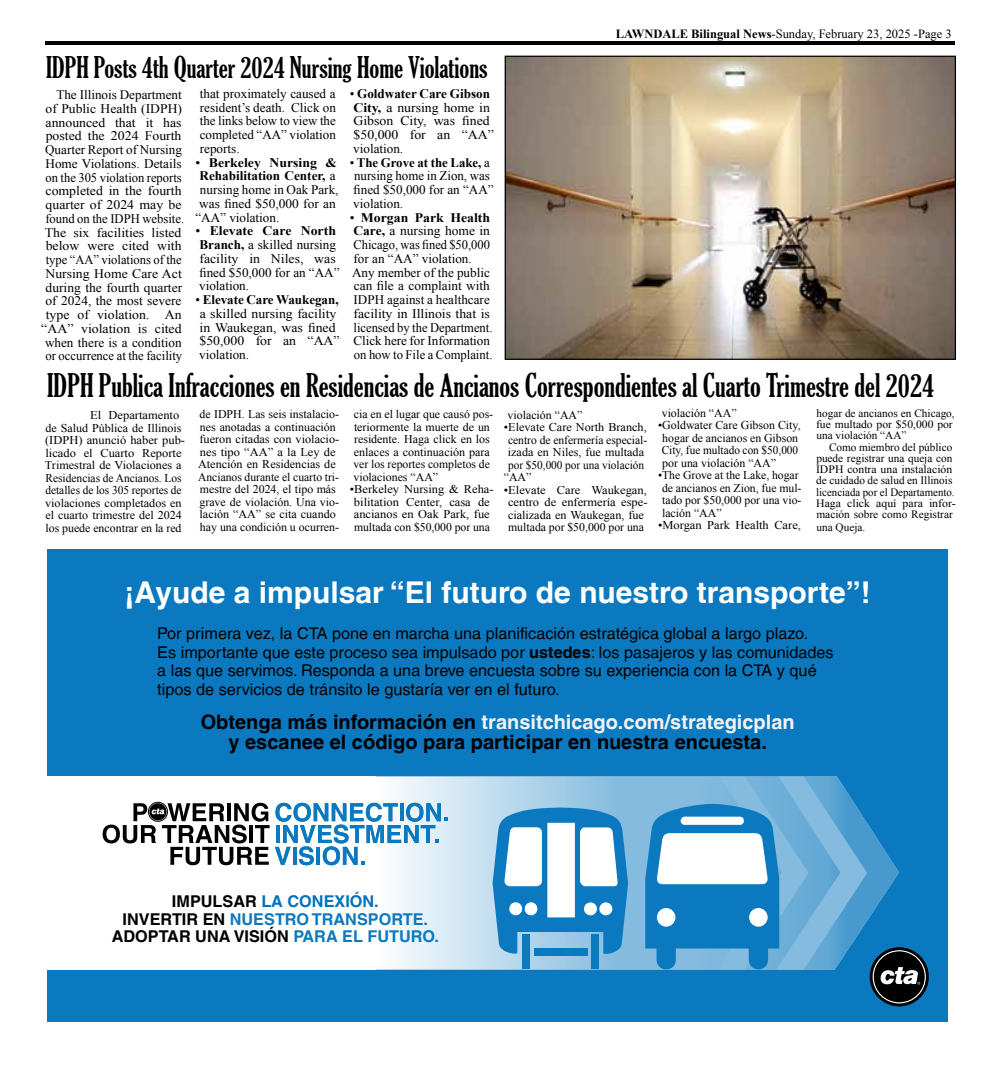
<style>
.page{position:relative;width:998px;height:1065px;background:#fff}
.page>*{position:absolute;margin:0;border:0;box-sizing:border-box;transform-origin:0 0}
.t1{font:extra-condensed 31.25px "Gloucester";color:#000}
.t2{font:700 30px "Helvetica LT";color:#fff}
.t3{font:extra-condensed 28.75px "Gloucester";color:#000}
.t4{font:700 20px/20px "Helvetica LT";color:#000;text-align:center}
.t5{font:16.25px/18.8px "Helvetica LT";color:#000}
.t6{font:700 16.25px/17.5px "Helvetica LT";color:#000;text-align:center}
.t7{font:13.12px/13.8px "Times New Roman";color:#000}
.t8{font:13.12px/13.8px "Times New Roman";color:#000;scale:1.05 1}
.t9{font:700 13.12px "Times New Roman";color:#000}
.t10{font:700 13.12px "Times New Roman";color:#000;scale:1.05 1}
.t11{font:12.5px "Times New Roman";color:#000}
.t12{font:11.88px/12.5px "Times New Roman";color:#000}
.t13{font:11.88px/12.5px "Times New Roman";color:#000;text-align:center;scale:1.05 1}
.t14{font:11.88px "Times New Roman";color:#000;scale:.95 1}
.t15{font:11.25px/11.2px "Times New Roman";color:#000}
.t16{font:7.5px "Courier";color:#000}
.s1{font-weight:700}
.s2{font-weight:400}
.s3{color:#f2f2f2}
.s4{color:#0071bc}
.s5{color:#0b79bf}
</style>
<div class="page">
<hr style="left:45px;top:41px;width:909px;height:4px;background:#000">
<div style="left:48px;top:549px;width:900px;height:473px;background:#0b79bf"></div>
<svg style="left:376px;top:776px;width:251px;height:194px"></svg>
<svg style="left:627px;top:776px;width:272px;height:194px"></svg>
<svg style="left:473px;top:804px;width:306px;height:166px"></svg>
<div style="left:48px;top:776px;width:328px;height:194px;background:#fff"></div>
<svg style="left:103px;top:802px;width:345px;height:63px"></svg>
<svg style="left:869px;top:947px;width:59px;height:59px"></svg>
<img style="left:506px;top:58px;width:448px;height:300px">
<div style="left:504px;top:56px;width:452px;height:304px;border:1px solid #000"></div>
<p class="t11" style="left:616px;top:25px;width:337px"><span class="s1">LAWNDALE Bilingual News</span>-Sunday, February 23, 2025 -Page 3</p>
<h3 class="t3" style="left:46px;top:51px;width:443px">IDPH Posts 4th Quarter 2024 Nursing Home Violations</h3>
<p class="t7" style="left:41px;top:88px;width:144px;text-align:right">The Illinois Department<br>of Public Health (IDPH) announced that it has posted the 2024 Fourth<br>Quarter Report of Nursing<br>Home Violations. Details on the 305 violation reports completed in the fourth quarter of 2024 may be found on the IDPH website.<br>The six facilities listed below were cited with type “AA” violations of the<br>Nursing Home Care Act during the fourth quarter of 2024, the most severe type of violation. An “AA” violation is cited when there is a condition or occurrence at the facility</p>
<p class="t7" style="left:200px;top:86px;width:138px;text-align:justify">that proximately caused a resident’s death. Click on the links below to view the completed “AA” violation reports.</p>
<p class="t7" style="left:350px;top:86px;width:146px">• <span class="s1">Goldwater Care Gibson<br>City,</span> a nursing home in<br>Gibson City, was fined $50,000 for an “AA” violation.</p>
<p class="t7" style="left:350px;top:155px;width:145px">• <span class="s1">The Grove at the Lake,</span> a nursing home in Zion, was fined $50,000 for an “AA” violation.</p>
<p class="t8" style="left:350px;top:210px;width:137px">• <span class="s1">Morgan Park Health<br>Care,</span> a nursing home in<br>Chicago, was fined $50,000 for an “AA” violation.<br>Any member of the public can file a complaint with<br>IDPH against a healthcare facility in Illinois that is licensed by the Department.<br>Click here for Information on how to File a Complaint.</p>
<h1 class="t1" style="left:47px;top:367px;width:888px">IDPH Publica Infracciones en Residencias de Ancianos Correspondientes al Cuarto Trimestre del 2024</h1>
<p class="t13" style="left:45px;top:409px;width:135px;text-align:left;text-indent:45px">El Departamento de Salud Pública de Illinois (IDPH) anunció haber pub&shy;licado el Cuarto Reporte<br>Trimestral de Violaciones a<br>Residencias de Ancianos. Los detalles de los 305 reportes de violaciones completados en el cuarto trimestre del 2024 los puede encontrar en la red</p>
<p class="t12" style="left:198px;top:408px;width:143px">de IDPH. Las seis instalacio&shy;nes anotadas a continuación fueron citadas con violacio&shy;nes tipo “AA” a la Ley de<br>Atención en Residencias de<br>Ancianos durante el cuarto tri&shy;mestre del 2024, el tipo más grave de violación. Una vio&shy;lación “AA” se cita cuando hay una condición u ocurren-</p>
<p class="t12" style="left:353px;top:408px;width:141px">cia en el lugar que causó pos&shy;teriormente la muerte de un residente. Haga click en los enlaces a continuación para ver los reportes completos de violaciones “AA”</p>
<p class="t10" style="left:195px;top:153px;width:136px"><span class="s2">•</span> Berkeley Nursing &amp;</p>
<p class="t9" style="left:199px;top:167px;width:138px">Rehabilitation Center, <span class="s2">a</span></p>
<p class="t7" style="left:200px;top:183px;width:140px">nursing home in Oak Park,</p>
<p class="t7" style="left:199px;top:196px;width:138px">was fined $50,000 for an</p>
<p class="t7" style="left:195px;top:210px;width:85px">“AA” violation.</p>
<p class="t8" style="left:195px;top:224px;width:139px">• <span class="s1">Elevate Care North<br>Branch,</span> a skilled nursing facility in Niles, was fined $50,000 for an “AA” violation.</p>
<p class="t7" style="left:195px;top:293px;width:146px">• <span class="s1">Elevate Care Waukegan, </span>a skilled nursing facility in Waukegan, was fined $50,000 for an “AA” violation.</p>
<p class="t12" style="left:661px;top:407px;width:76px">violación “AA”</p>
<p class="t12" style="left:661px;top:419px;width:140px;text-indent:-4px">•Goldwater Care Gibson City, hogar de ancianos en Gibson<br>City, fue multado con $50,000 por una violación “AA”</p>
<p class="t12" style="left:662px;top:469px;width:141px;text-indent:-4px">•The Grove at the Lake, hogar de ancianos en Zion, fue mul&shy;tado por $50,000 por una vio&shy;lación “AA”</p>
<p class="t13" style="left:658px;top:519px;width:138px">•Morgan Park Health Care,</p>
<p class="t15" style="left:816px;top:407px;width:140px">hogar de ancianos en Chicago, fue multado por $50,000 por una violación “AA”</p>
<p class="t15" style="left:816px;top:441px;width:141px;text-indent:13px">Como miembro del público puede registrar una queja con<br>IDPH contra una instalación de cuidado de salud en Illinois licenciada por el Departamento.<br>Haga click aquí para infor&shy;mación sobre como Registrar</p>
<p class="t15" style="left:816px;top:521px;width:50px">una Queja.</p>
<p class="t12" style="left:507px;top:408px;width:76px">violación “AA”</p>
<p class="t12" style="left:504px;top:421px;width:144px">•Elevate Care North Branch,</p>
<p class="t12" style="left:508px;top:433px;width:141px">centro de enfermería especial-</p>
<p class="t12" style="left:508px;top:446px;width:138px">izada en Niles, fue multada</p>
<p class="t14" style="left:508px;top:457px;width:145px">por $50,000 por una violación</p>
<p class="t12" style="left:504px;top:471px;width:29px">“AA”</p>
<p class="t13" style="left:504px;top:483px;width:138px">•Elevate Care Waukegan, centro de enfermería espe&shy;cializada en Waukegan, fue multada por $50,000 por una</p>
<p class="t13" style="left:350px;top:483px;width:138px">•Berkeley Nursing &amp; Reha&shy;bilitation Center, casa de ancianos en Oak Park, fue multada con $50,000 por una</p>
<p class="t16" style="left:95px;top:514px;width:173px">POTF_print_ad 5.5x10 ESPANOL Solid.pdf</p>
<p class="t16" style="left:280px;top:514px;width:6px">1</p>
<p class="t16" style="left:298px;top:514px;width:38px">12/30/24</p>
<p class="t16" style="left:347px;top:514px;width:37px">12:11 PM</p>
<h2 class="t2" style="left:125px;top:574px;width:747px">¡Ayude a impulsar “El futuro de nuestro transporte”!</h2>
<p class="t5" style="left:157px;top:624px;width:678px">Por primera vez, la CTA pone en marcha una planificación estratégica global a largo plazo.<br>Es importante que este proceso sea impulsado por <span class="s1">ustedes</span>: los pasajeros y las comunidades a las que servimos. Responda a una breve encuesta sobre su experiencia con la CTA y qué tipos de servicios de tránsito le gustaría ver en el futuro.</p>
<h3 class="t4" style="left:201px;top:712px;width:595px">Obtenga más información en <span class="s3">transitchicago.com/strategicplan </span>y escanee el código para participar en nuestra encuesta.</h3>
<p class="t6" style="left:112px;top:893px;width:328px">IMPULSAR <span class="s4">LA CONEXIÓN.<br></span>INVERTIR EN <span class="s5">NUESTRO TRANSPORTE.<br></span>ADOPTAR UNA VISIÓN <span class="s5">PARA EL FUTURO.</span></p>
</div>
